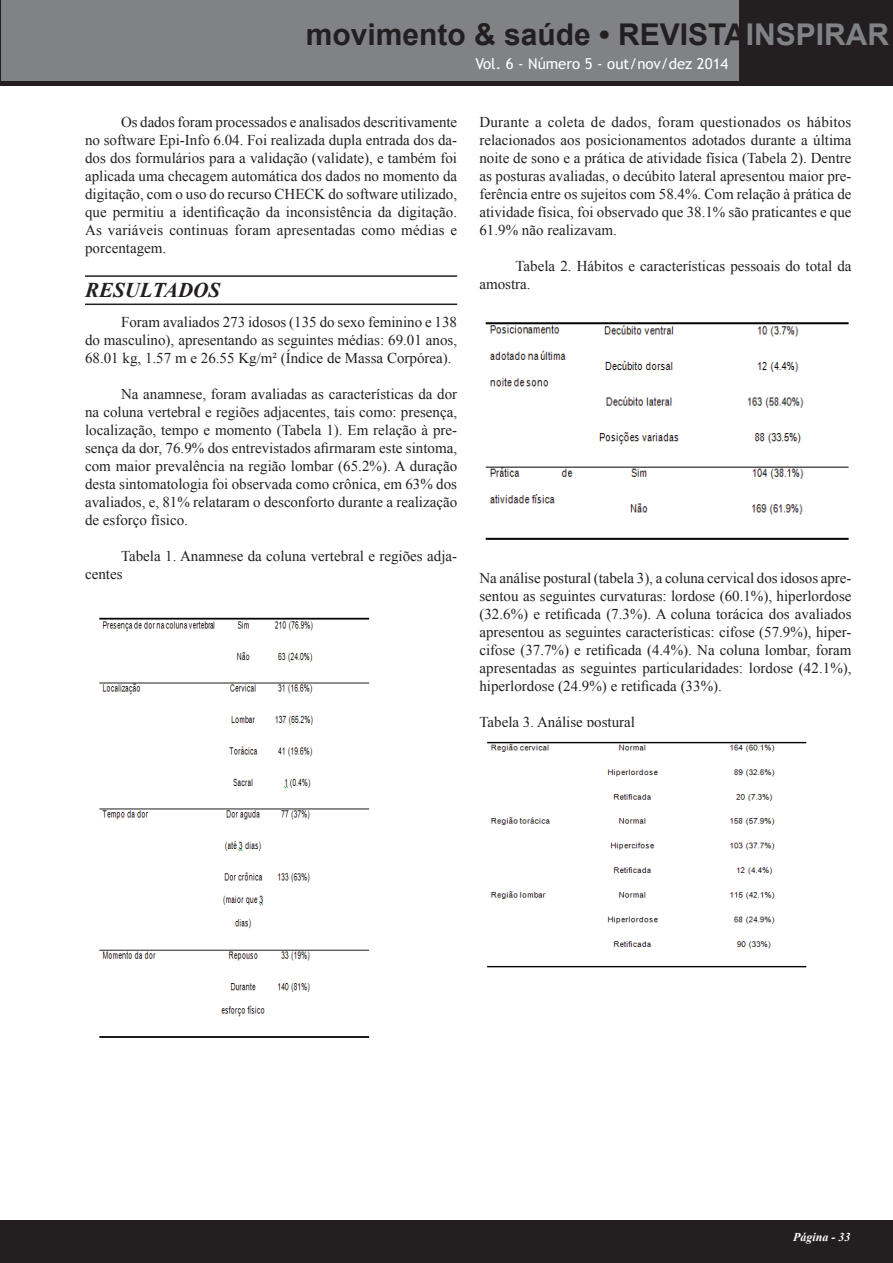
<style>
.page{position:relative;width:893px;height:1263px;background:#fff}
.page>*{position:absolute;margin:0;border:0;box-sizing:border-box;transform-origin:0 0}
.t1{font:700 30px "Arial";color:#231f20}
.t2{font:italic 700 21px "Times New Roman";color:#231f20}
.t3{font:15px/18px "Times New Roman";color:#231f20;text-align:justify}
.t4{font:15px "Trebuchet MS";color:#fff}
.t5{font:italic 700 12px "Times New Roman";color:#fff}
.s1{color:#808285}
</style>
<div class="page">
<div style="left:0;top:1220px;width:893px;height:43px;background:#231f20"></div>
<div style="left:0;top:0;width:893px;height:85px;background:#231f20"></div>
<div style="left:2px;top:0;width:737px;height:80px;background:#808285"></div>
<hr style="left:85px;top:275px;width:372px;height:2px;background:#231f20">
<hr style="left:85px;top:304px;width:372px;height:1px;background:#231f20">
<img style="left:99px;top:617px;width:271px;height:421px">
<img style="left:485px;top:322px;width:364px;height:218px">
<img style="left:487px;top:741px;width:320px;height:227px">
<h1 class="t1" style="left:306px;top:15px;width:585px">movimento &amp; saúde • REVISTA<span class="s1">INSPIRAR</span></h1>
<p class="t4" style="left:475px;top:55px;width:255px">Vol. 6 - Número 5 - out/nov/dez 2014</p>
<p class="t3" style="left:85px;top:113px;width:374px;text-indent:36px">Os dados foram processados e analisados descritivamente no software Epi-Info 6.04. Foi realizada dupla entrada dos da&shy;dos dos formulários para a validação (validate), e também foi aplicada uma checagem automática dos dados no momento da digitação, com o uso do recurso CHECK do software utilizado, que permitiu a identificação da inconsistência da digitação.<br>As variáveis continuas foram apresentadas como médias e porcentagem.</p>
<h2 class="t2" style="left:85px;top:275px;width:136px">RESULTADOS</h2>
<p class="t3" style="left:85px;top:313px;width:374px;text-indent:36px">Foram avaliados 273 idosos (135 do sexo feminino e 138 do masculino), apresentando as seguintes médias: 69.01 anos, 68.01 kg, 1.57 m e 26.55 Kg/m² (Índice de Massa Corpórea).</p>
<p class="t3" style="left:85px;top:385px;width:374px;text-indent:36px">Na anamnese, foram avaliadas as características da dor na coluna vertebral e regiões adjacentes, tais como: presença, localização, tempo e momento (Tabela 1). Em relação à pre&shy;sença da dor, 76.9% dos entrevistados afirmaram este sintoma, com maior prevalência na região lombar (65.2%). A duração desta sintomatologia foi observada como crônica, em 63% dos avaliados, e, 81% relataram o desconforto durante a realização de esforço físico.</p>
<p class="t3" style="left:85px;top:547px;width:374px;text-indent:36px">Tabela 1. Anamnese da coluna vertebral e regiões adja&shy;centes</p>
<p class="t3" style="left:479px;top:113px;width:374px">Durante a coleta de dados, foram questionados os hábitos relacionados aos posicionamentos adotados durante a última noite de sono e a prática de atividade física (Tabela 2). Dentre as posturas avaliadas, o decúbito lateral apresentou maior pre&shy;ferência entre os sujeitos com 58.4%. Com relação à prática de atividade física, foi observado que 38.1% são praticantes e que 61.9% não realizavam.</p>
<p class="t3" style="left:479px;top:257px;width:374px;text-indent:36px">Tabela 2. Hábitos e características pessoais do total da amostra.</p>
<p class="t3" style="left:479px;top:569px;width:374px">Na análise postural (tabela 3), a coluna cervical dos idosos apre&shy;sentou as seguintes curvaturas: lordose (60.1%), hiperlordose (32.6%) e retificada (7.3%). A coluna torácica dos avaliados apresentou as seguintes características: cifose (57.9%), hiper&shy;cifose (37.7%) e retificada (4.4%). Na coluna lombar, foram apresentadas as seguintes particularidades: lordose (42.1%), hiperlordose (24.9%) e retificada (33%).</p>
<p class="t3" style="left:479px;top:713px;width:157px">Tabela 3. Análise postural</p>
<p class="t5" style="left:793px;top:1229px;width:59px">Página - 33</p>
</div>
